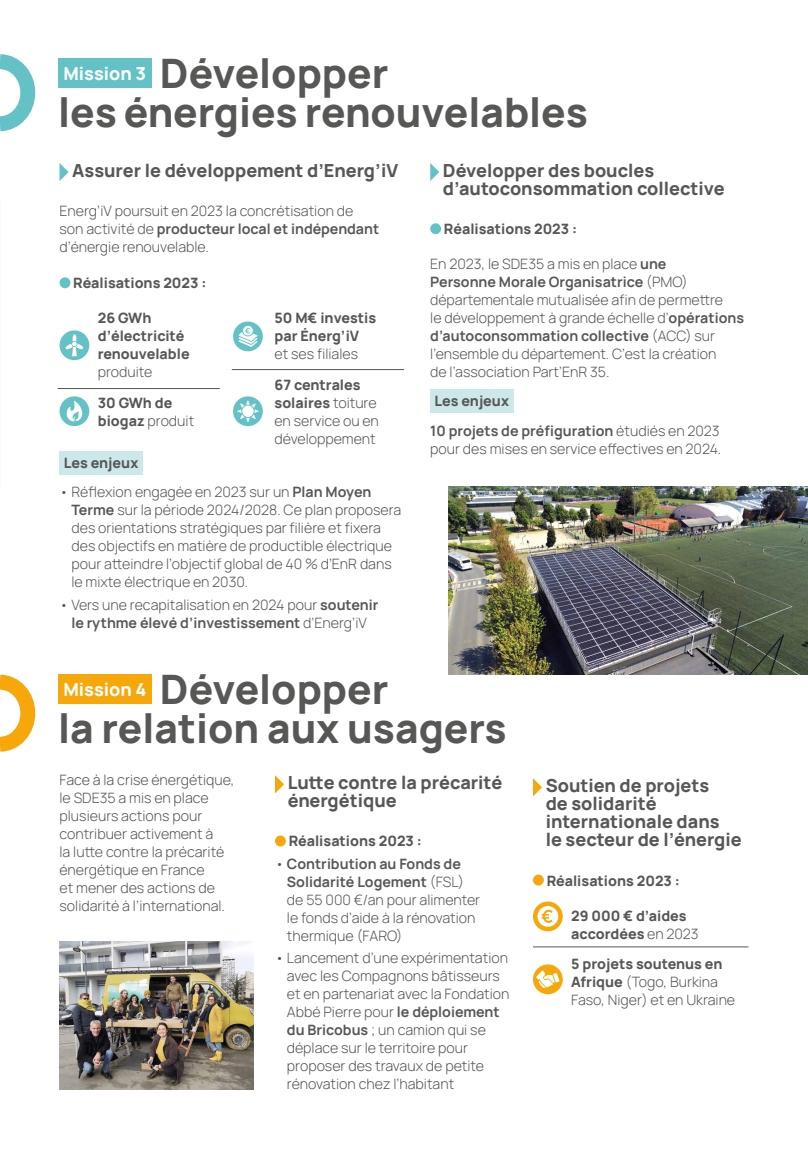
<style>
.page{position:relative;width:808px;height:1149px;background:#fff}
.page>*{position:absolute;margin:0;border:0;box-sizing:border-box;transform-origin:0 0}
.t1{font:800 40.5px/39px "Manrope";color:#575756}
.t2{font:800 18px/18px "Manrope";color:#575756}
.t3{font:800 18px "Manrope";color:#fff}
.t4{font:300 14.25px/18px "Manrope";color:#575756}
.t5{font:800 14.25px/18px "Manrope";color:#575756}
.t6{font:700 14.25px/29.5px "Manrope";color:#575756}
.s1{font-weight:700}
.s2{font-weight:300}
.s3{font-weight:800}
</style>
<div class="page">
<img style="left:60px;top:941px;width:194px;height:148px">
<svg style="left:275px;top:775px;width:9px;height:18px"></svg>
<div style="left:275px;top:835px;width:11px;height:11px;background:#f7a70a;border-radius:50%"></div>
<svg style="left:60px;top:163px;width:9px;height:18px"></svg>
<div style="left:60px;top:277px;width:10px;height:11px;background:#64c2c7;border-radius:50%"></div>
<div style="left:60px;top:451px;width:83px;height:24px;background:#cde8ea"></div>
<div style="left:58px;top:58px;width:94px;height:30px;background:#64c2c7"></div>
<div style="left:58px;top:674px;width:94px;height:30px;background:#f7a70a"></div>
<svg style="left:0;top:54px;width:36px;height:78px"></svg>
<svg style="left:0;top:674px;width:36px;height:78px"></svg>
<hr style="left:58px;top:388px;width:162px;height:1px;background:#575756">
<hr style="left:232px;top:369px;width:172px;height:1px;background:#575756">
<hr style="left:533px;top:946px;width:215px;height:1px;background:#575756">
<div style="left:60px;top:330px;width:29px;height:30px;background:#64c2c7;border-radius:50%"></div>
<svg style="left:65px;top:334px;width:18px;height:22px"></svg>
<div style="left:60px;top:396px;width:29px;height:30px;background:#64c2c7;border-radius:50%"></div>
<svg style="left:66px;top:401px;width:16px;height:20px"></svg>
<div style="left:233px;top:321px;width:30px;height:30px;background:#64c2c7;border-radius:50%"></div>
<svg style="left:238px;top:326px;width:19px;height:21px"></svg>
<svg style="left:233px;top:396px;width:30px;height:30px"></svg>
<svg style="left:237px;top:400px;width:22px;height:22px"></svg>
<svg style="left:533px;top:901px;width:30px;height:30px"></svg>
<svg style="left:537px;top:905px;width:21px;height:21px"></svg>
<div style="left:533px;top:964px;width:30px;height:29px;background:#f7a70a;border-radius:50%"></div>
<svg style="left:536px;top:970px;width:23px;height:17px"></svg>
<svg style="left:430px;top:163px;width:9px;height:18px"></svg>
<div style="left:430px;top:223px;width:11px;height:11px;background:#64c2c7;border-radius:50%"></div>
<div style="left:430px;top:389px;width:83px;height:24px;background:#cde8ea"></div>
<img style="left:448px;top:486px;width:360px;height:188px">
<svg style="left:533px;top:778px;width:9px;height:18px"></svg>
<div style="left:533px;top:874px;width:11px;height:11px;background:#f7a70a;border-radius:50%"></div>
<h1 class="t1" style="left:58px;top:52px;width:531px;text-indent:102px">Développer<br>les énergies renouvelables</h1>
<p class="t3" style="left:63px;top:61px;width:84px">Mission 3</p>
<p class="t2" style="left:72px;top:160px;width:327px">Assurer le développement d’Energ’iV</p>
<p class="t4" style="left:60px;top:201px;width:321px">Energ’iV poursuit en 2023 la concrétisation de son activité de <span class="s1">producteur local et indépendant </span>d’énergie renouvelable.</p>
<p class="t5" style="left:73px;top:273px;width:135px">Réalisations 2023 :</p>
<p class="t5" style="left:98px;top:308px;width:93px">26 GWh d’électricité renouvelable</p>
<p class="t4" style="left:98px;top:362px;width:56px">produite</p>
<p class="t5" style="left:98px;top:393px;width:98px">30 GWh de biogaz <span class="s2">produit</span></p>
<p class="t5" style="left:275px;top:308px;width:103px">50 M€ investis par Énerg’iV</p>
<p class="t4" style="left:275px;top:344px;width:85px">et ses filiales</p>
<p class="t4" style="left:275px;top:375px;width:106px"><span class="s3">67 centrales solaires</span> toiture en service ou en développement</p>
<p class="t5" style="left:64px;top:452px;width:76px">Les enjeux</p>
<p class="t4" style="left:71px;top:482px;width:331px;text-indent:-12px">• Réflexion engagée en 2023 sur un <span class="s1">Plan Moyen Terme</span> sur la période 2024/2028. Ce plan proposera des orientations stratégiques par filière et fixera des objectifs en matière de productible électrique pour atteindre l’objectif global de 40 % d’EnR dans le mixte électrique en 2030.</p>
<p class="t4" style="left:60px;top:594px;width:320px;text-align:center">• Vers une recapitalisation en 2024 pour <span class="s1">soutenir le rythme élevé d’investissement</span> d’Energ’iV</p>
<p class="t2" style="left:443px;top:160px;width:283px">Développer des boucles d’autoconsommation collective</p>
<p class="t5" style="left:444px;top:219px;width:135px">Réalisations 2023 :</p>
<p class="t4" style="left:430px;top:254px;width:315px">En 2023, le SDE35 a mis en place <span class="s1">une<br>Personne Morale Organisatrice</span> (PMO) départementale mutualisée afin de permettre<br>le développement à grande échelle d’<span class="s1">opérations d’autoconsommation collective</span> (ACC) sur l’ensemble du département. C’est la création<br>de l’association Part’EnR 35.</p>
<p class="t6" style="left:430px;top:385px;width:291px"><span class="s3">Les enjeux<br></span>10 projets de préfiguration <span class="s2">étudiés en 2023</span></p>
<p class="t4" style="left:430px;top:438px;width:292px">pour des mises en service effectives en 2024.</p>
<h1 class="t1" style="left:58px;top:668px;width:450px;text-align:center">Développer<br>la relation aux usagers</h1>
<p class="t3" style="left:63px;top:676px;width:85px">Mission 4</p>
<p class="t4" style="left:60px;top:770px;width:176px">Face à la crise énergétique, le SDE35 a mis en place plusieurs actions pour contribuer activement à<br>la lutte contre la précarité énergétique en France<br>et mener des actions de solidarité à l’international.</p>
<p class="t2" style="left:288px;top:772px;width:216px">Lutte contre la précarité énergétique</p>
<p class="t5" style="left:289px;top:831px;width:135px">Réalisations 2023 :</p>
<p class="t4" style="left:287px;top:853px;width:195px;text-indent:-12px">• <span class="s1">Contribution au Fonds de<br>Solidarité Logement</span> (FSL) de 55 000 €/an pour alimenter le fonds d’aide à la rénovation thermique (FARO)</p>
<p class="t4" style="left:287px;top:947px;width:224px;text-indent:-12px">• Lancement d’une expérimentation avec les Compagnons bâtisseurs et en partenariat avec la Fondation<br>Abbé Pierre pour <span class="s1">le déploiement du Bricobus</span> ; un camion qui se déplace sur le territoire pour proposer des travaux de petite rénovation chez l’habitant</p>
<p class="t2" style="left:546px;top:775px;width:198px">Soutien de projets<br>de solidarité internationale dans<br>le secteur de l’énergie</p>
<p class="t5" style="left:547px;top:870px;width:135px">Réalisations 2023 :</p>
<p class="t5" style="left:571px;top:905px;width:129px">29 000 € d’aides accordées <span class="s2">en 2023</span></p>
<p class="t4" style="left:571px;top:954px;width:165px"><span class="s3">5 projets soutenus en<br>Afrique</span> (Togo, Burkina<br>Faso, Niger) et en Ukraine</p>
</div>
